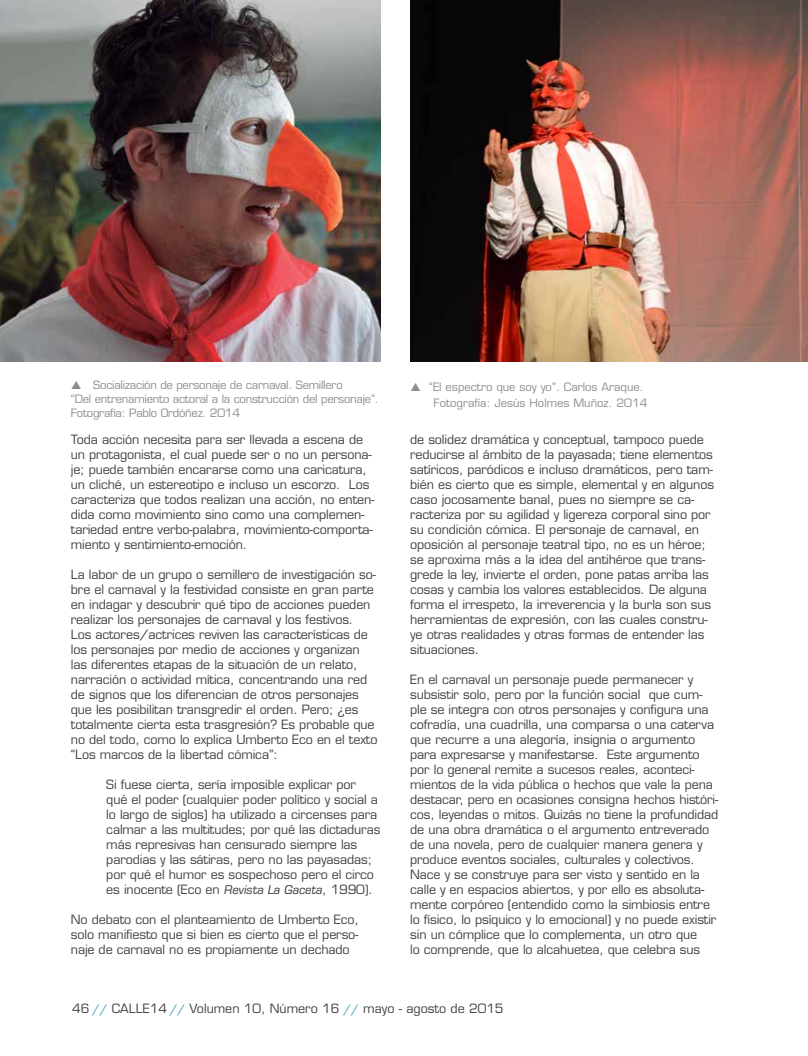
<style>
.page{position:relative;width:808px;height:1056px;background:#fff}
.page>*{position:absolute;margin:0;border:0;box-sizing:border-box;transform-origin:0 0}
.t1{font:12.5px/15px "Eurostile";letter-spacing:-.01em;color:#414042}
.t2{font:11.25px/13.8px "Eurostile";letter-spacing:-.02em;color:#8b8e90}
.t3{font:11.25px/16.2px "Eurostile";color:#8b8e90;text-align:center}
.s1{font-family:"Eurostile BQ";font-style:italic}
.s2{font-weight:700;color:#48acb8}
</style>
<div class="page">
<img style="left:410px;top:0;width:398px;height:361px">
<img style="left:0;top:0;width:380px;height:361px">
<p class="t2" style="left:71px;top:378px;width:309px;text-indent:22px">Socialización de personaje de carnaval. Semillero<br>“Del entrenamiento actoral a la construcción del personaje”.<br>Fotografía: Pablo Ordóñez. 2014</p>
<p class="t1" style="left:71px;top:432px;width:305px">Toda acción necesita para ser llevada a escena de un protagonista, el cual puede ser o no un persona&shy;je; puede también encararse como una caricatura, un cliché, un estereotipo e incluso un escorzo. Los caracteriza que todos realizan una acción, no enten&shy;dida como movimiento sino como una complemen&shy;tariedad entre verbo-palabra, movimiento-comporta&shy;miento y sentimiento-emoción.</p>
<p class="t1" style="left:71px;top:567px;width:308px">La labor de un grupo o semillero de investigación so&shy;bre el carnaval y la festividad consiste en gran parte en indagar y descubrir qué tipo de acciones pueden realizar los personajes de carnaval y los festivos.<br>Los actores/actrices reviven las características de los personajes por medio de acciones y organizan las diferentes etapas de la situación de un relato, narración o actividad mítica, concentrando una red de signos que los diferencian de otros personajes que les posibilitan transgredir el orden. Pero; ¿es totalmente cierta esta trasgresión? Es probable que no del todo, como lo explica Umberto Eco en el texto “Los marcos de la libertad cómica”:</p>
<p class="t1" style="left:106px;top:777px;width:276px">Si fuese cierta, sería imposible explicar por<br>qué el poder (cualquier poder político y social a lo largo de siglos) ha utilizado a circenses para calmar a las multitudes; por qué las dictaduras más represivas han censurado siempre las parodias y las sátiras, pero no las payasadas; por qué el humor es sospechoso pero el circo es inocente (Eco en <span class="s1">Revista La Gaceta</span>, 1990).</p>
<p class="t1" style="left:71px;top:912px;width:289px;text-align:justify">No debato con el planteamiento de Umberto Eco, solo manifiesto que si bien es cierto que el perso&shy;naje de carnaval no es propiamente un dechado</p>
<p class="t3" style="left:429px;top:379px;width:220px">“El espectro que soy yo”. Carlos Araque.<br>Fotografía: Jesús Holmes Muñoz. 2014</p>
<p class="t1" style="left:410px;top:432px;width:305px">de solidez dramática y conceptual, tampoco puede reducirse al ámbito de la payasada; tiene elementos satíricos, paródicos e incluso dramáticos, pero tam&shy;bién es cierto que es simple, elemental y en algunos caso jocosamente banal, pues no siempre se ca&shy;racteriza por su agilidad y ligereza corporal sino por su condición cómica. El personaje de carnaval, en oposición al personaje teatral tipo, no es un héroe; se aproxima más a la idea del antihéroe que trans&shy;grede la ley, invierte el orden, pone patas arriba las cosas y cambia los valores establecidos. De alguna forma el irrespeto, la irreverencia y la burla son sus herramientas de expresión, con las cuales constru&shy;ye otras realidades y otras formas de entender las situaciones.</p>
<p class="t1" style="left:410px;top:672px;width:310px">En el carnaval un personaje puede permanecer y subsistir solo, pero por la función social que cum&shy;ple se integra con otros personajes y configura una cofradía, una cuadrilla, una comparsa o una caterva que recurre a una alegoría, insignia o argumento para expresarse y manifestarse. Este argumento por lo general remite a sucesos reales, aconteci&shy;mientos de la vida pública o hechos que vale la pena destacar, pero en ocasiones consigna hechos históri&shy;cos, leyendas o mitos. Quizás no tiene la profundidad de una obra dramática o el argumento entreverado de una novela, pero de cualquier manera genera y produce eventos sociales, culturales y colectivos.<br>Nace y se construye para ser visto y sentido en la calle y en espacios abiertos, y por ello es absoluta&shy;mente corpóreo (entendido como la simbiosis entre lo físico, lo psíquico y lo emocional) y no puede existir sin un cómplice que lo complementa, un otro que<br>lo comprende, que lo alcahuetea, que celebra sus</p>
<p class="t1" style="left:72px;top:1001px;width:433px">46 <span class="s2">//</span> CALLE14 <span class="s2">//</span> Volumen 10, Número 16 <span class="s2">//</span> mayo - agosto de 2015</p>
</div>
